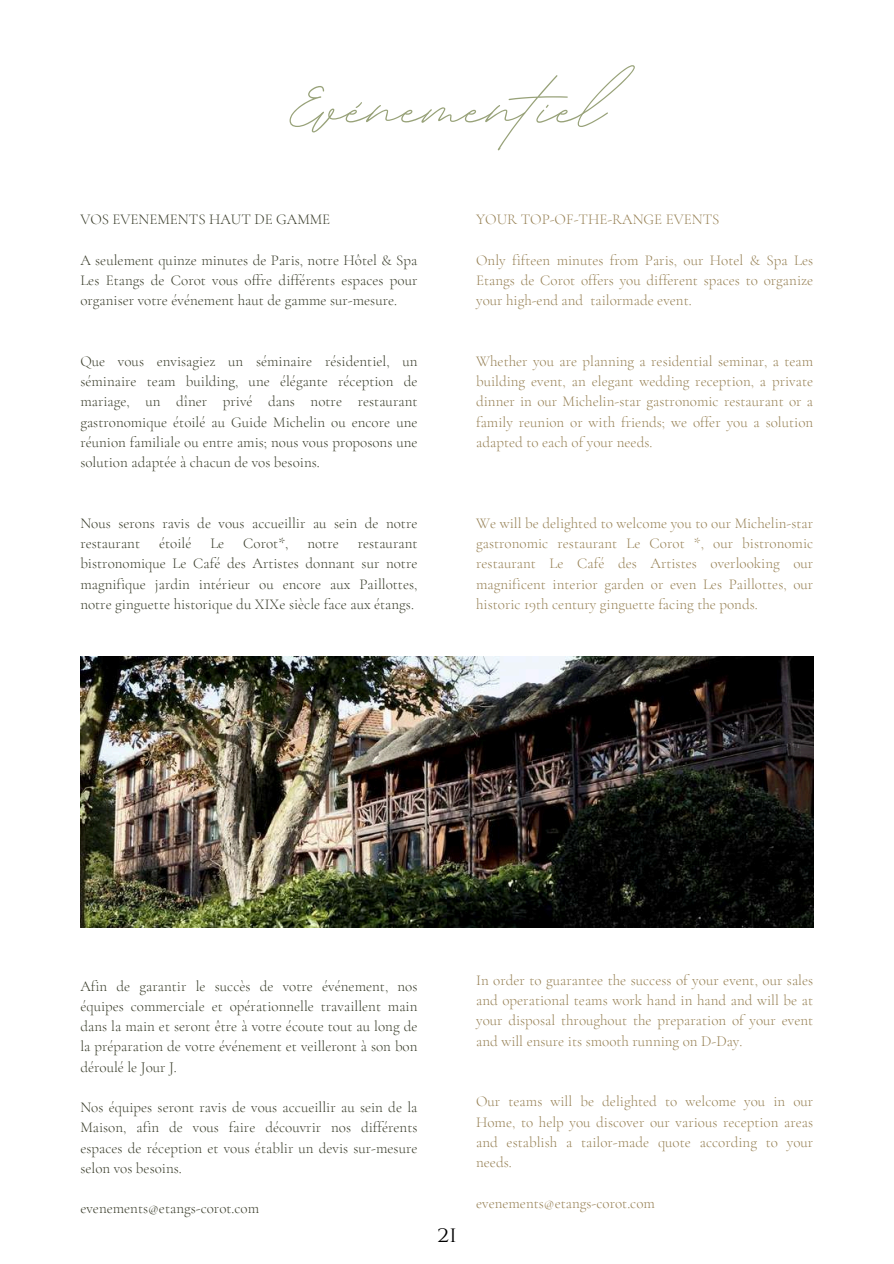
<style>
.page{position:relative;width:894px;height:1264px;background:#fff}
.page>*{position:absolute;margin:0;border:0;box-sizing:border-box;transform-origin:0 0}
.t1{font:111px "BD Script";color:#98a279}
.t2{font:22.5px "Cinzel Decorative";color:#000}
.t3{font:300 15px/20.2px "Cormorant Garamond";color:#393c2a;text-align:justify}
.t4{font:300 15px/20.2px "Cormorant Garamond";color:#968054;text-align:justify}
</style>
<div class="page">
<img style="left:80px;top:656px;width:733px;height:271px">
<h1 class="t1" style="left:288px;top:35px;width:317px">Evénementiel</h1>
<p class="t3" style="left:80px;top:209px;width:251px">VOS EVENEMENTS HAUT DE GAMME</p>
<p class="t3" style="left:80px;top:250px;width:338px">A seulement quinze minutes de Paris, notre Hôtel &amp; Spa Les Etangs de Corot vous offre différents espaces pour organiser votre événement haut de gamme sur-mesure.</p>
<p class="t3" style="left:80px;top:351px;width:338px">Que vous envisagiez un séminaire résidentiel, un séminaire team building, une élégante réception de mariage, un dîner privé dans notre restaurant gastronomique étoilé au Guide Michelin ou encore une réunion familiale ou entre amis; nous vous proposons une solution adaptée à chacun de vos besoins.</p>
<p class="t3" style="left:80px;top:513px;width:338px">Nous serons ravis de vous accueillir au sein de notre restaurant</p>
<p class="t3" style="left:159px;top:533px;width:34px">étoilé</p>
<p class="t3" style="left:210px;top:533px;width:16px">Le</p>
<p class="t3" style="left:243px;top:533px;width:47px">Corot*,</p>
<p class="t3" style="left:307px;top:533px;width:33px">notre</p>
<p class="t3" style="left:80px;top:533px;width:338px;text-indent:277px">restaurant bistronomique Le Café des Artistes donnant sur notre magnifique jardin intérieur ou encore aux Paillottes, notre ginguette historique du XIXe siècle face aux étangs.</p>
<p class="t4" style="left:476px;top:209px;width:245px">YOUR TOP-OF-THE-RANGE EVENTS</p>
<p class="t4" style="left:476px;top:250px;width:338px">Only fifteen minutes from Paris, our Hotel &amp; Spa Les Etangs de Corot offers you different spaces to organize your high-end and tailormade event.</p>
<p class="t4" style="left:476px;top:351px;width:338px">Whether you are planning a residential seminar, a team building event, an elegant wedding reception, a private dinner in our Michelin-star gastronomic restaurant or a family reunion or with friends; we offer you a solution adapted to each of your needs.</p>
<p class="t4" style="left:476px;top:513px;width:338px">We will be delighted to welcome you to our Michelin-star gastronomic restaurant Le Corot *, our bistronomic restaurant Le Café des Artistes overlooking our magnificent interior garden or even Les Paillottes, our historic 19th century ginguette facing the ponds.</p>
<p class="t3" style="left:80px;top:975px;width:338px">Afin de garantir le succès de votre événement, nos équipes commerciale et opérationnelle travaillent main dans la main et seront être à votre écoute tout au long de la préparation de votre événement et veilleront à son bon déroulé le Jour J.</p>
<p class="t3" style="left:80px;top:1097px;width:338px">Nos équipes seront ravis de vous accueillir au sein de la Maison, afin de vous faire découvrir nos différents espaces de réception et vous établir un devis sur-mesure selon vos besoins.</p>
<p class="t3" style="left:80px;top:1198px;width:180px">evenements@etangs-corot.com</p>
<h2 class="t2" style="left:436px;top:1220px;width:22px">21</h2>
<p class="t4" style="left:476px;top:969px;width:338px">In order to guarantee the success of your event, our sales and operational teams work hand in hand and will be at your disposal throughout the preparation of your event and will ensure its smooth running on D-Day.</p>
<p class="t4" style="left:476px;top:1091px;width:338px">Our teams will be delighted to welcome you in our Home, to help you discover our various reception areas and establish a tailor-made quote according to your needs.</p>
<p class="t4" style="left:476px;top:1192px;width:180px">evenements@etangs-corot.com</p>
</div>
